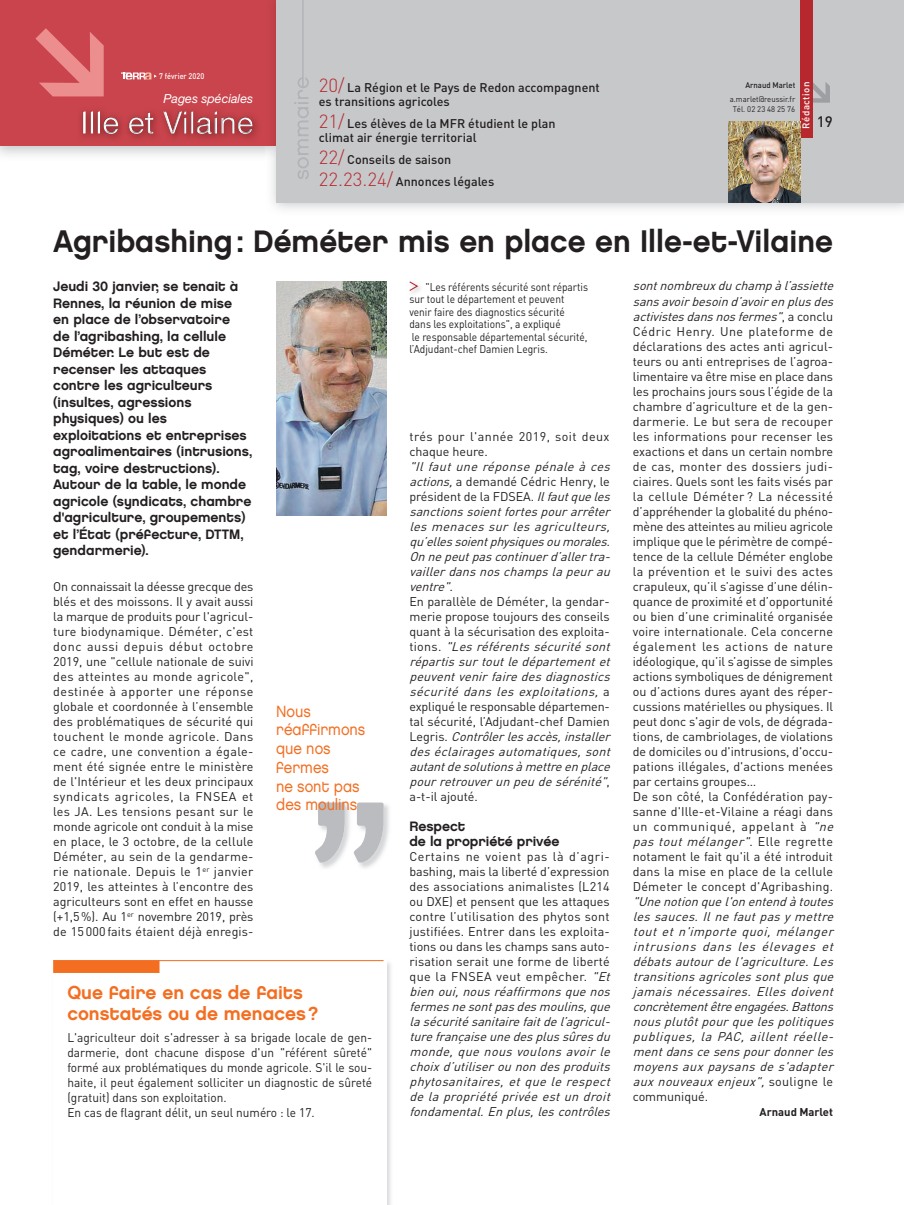
<style>
.page{position:relative;width:904px;height:1205px;background:#fff}
.page>*{position:absolute;margin:0;border:0;box-sizing:border-box;transform-origin:0 0}
.t1{font:31.25px "Chalet New York Nineteen Eighty";color:#231f20}
.t2{font:18.75px/21.2px "Chalet New York Nineteen Eighty";color:#f36e21}
.t3{font:16.25px/18.8px "Chalet London Nineteen Eighty";color:#f36e21;scale:.9 1}
.t4{font:500 15px "DIN";color:#231f20}
.t5{font:13.75px/16.5px "Chalet New York Nineteen Eighty";color:#231f20}
.t6{font:12.5px/15px "DIN";color:#231f20;text-align:justify}
.t7{font:italic 12.5px/15px "DIN";color:#231f20}
.t8{font:12.5px/15px "DIN";color:#231f20;scale:.95 1}
.t9{font:500 12.5px/13.8px "DIN";color:#231f20}
.t10{font:12.5px/15px "DIN";letter-spacing:.035em;color:#231f20}
.t11{font:italic 12.5px "Helvetica Neue";color:#fff}
.t12{font:11.25px/12.5px "DIN";color:#231f20;scale:.9 1}
.t13{font:700 11.25px "DIN";color:#231f20}
.t14{font:500 9.75px "DIN";letter-spacing:.05em;color:#fff}
.t15{font:8.12px/10px "DIN";color:#231f20;text-align:center;scale:.95 1}
.t16{font:500 8.12px "DIN";color:#231f20;scale:.95 1}
.t17{font:500 8.12px "DIN";color:#fff;scale:.9 1}
.s1{font-weight:300;font-size:18.75px;color:#b7282e}
.s2{font-style:italic}
.s3{font-style:normal}
</style>
<div class="page">
<img style="left:0;top:145px;width:276px;height:16px">
<div style="left:0;top:0;width:276px;height:145px;background:#c9444c"></div>
<img style="left:272px;top:161px;width:632px;height:49px">
<div style="left:276px;top:0;width:628px;height:202px;background:#c7c8ca"></div>
<svg style="left:122px;top:73px;width:35px;height:6px"></svg>
<svg style="left:35px;top:28px;width:69px;height:68px"></svg>
<svg style="left:812px;top:81px;width:18px;height:22px"></svg>
<div style="left:800px;top:0;width:12px;height:138px;background:#b7282e"></div>
<img style="left:728px;top:122px;width:72px;height:80px">
<svg style="left:294px;top:0;width:15px;height:179px"></svg>
<img style="left:81px;top:111px;width:176px;height:28px">
<img style="left:83px;top:111px;width:169px;height:23px">
<div style="left:53px;top:960px;width:106px;height:13px;background:#f36e21"></div>
<hr style="left:53px;top:960px;width:330px;height:1px;background:#f36e21">
<img style="left:276px;top:281px;width:110px;height:235px">
<img style="left:320px;top:803px;width:69px;height:65px">
<svg style="left:315px;top:802px;width:68px;height:61px"></svg>
<img style="left:411px;top:286px;width:10px;height:7px">
<svg style="left:409px;top:281px;width:10px;height:11px"></svg>
<p class="t17" style="left:159px;top:71px;width:52px">7 février 2020</p>
<p class="t11" style="left:163px;top:91px;width:91px">Pages spéciales</p>
<p class="t9" style="left:319px;top:81px;width:282px"><span class="s1">20/</span> La Région et le Pays de Redon accompagnent es transitions agricoles</p>
<p class="t9" style="left:319px;top:116px;width:238px"><span class="s1">21/</span> Les élèves de la MFR étudient le plan climat air énergie territorial</p>
<p class="t9" style="left:319px;top:148px;width:177px;line-height:22.1px"><span class="s1">22/</span> Conseils de saison<br><span class="s1">22.23.24/</span> Annonces légales</p>
<p class="t14" style="left:799px;top:129px;width:49px;rotate:-90deg">Rédaction</p>
<p class="t16" style="left:745px;top:80px;width:54px">Arnaud Marlet</p>
<p class="t15" style="left:729px;top:94px;width:70px">a.marlet@reussir.fr<br>Tél. 02 23 48 25 76</p>
<p class="t4" style="left:816px;top:112px;width:17px">19</p>
<h1 class="t1" style="left:53px;top:222px;width:781px">Agribashing : Déméter mis en place en Ille-et-Vilaine</h1>
<p class="t5" style="left:53px;top:278px;width:201px">Jeudi 30 janvier, se tenait à<br>Rennes, la réunion de mise<br>en place de l’observatoire<br>de l’agribashing, la cellule<br>Déméter. Le but est de recenser les attaques contre les agriculteurs (insultes, agressions physiques) ou les exploitations et entreprises agroalimentaires (intrusions, tag, voire destructions).<br>Autour de la table, le monde agricole (syndicats, chambre d'agriculture, groupements) et l’État (préfecture, DTTM, gendarmerie).</p>
<p class="t6" style="left:53px;top:578px;width:202px">On connaissait la déesse grecque des blés et des moissons. Il y avait aussi la marque de produits pour l'agricul&shy;ture biodynamique. Déméter, c'est donc aussi depuis début octobre 2019, une "cellule nationale de suivi des atteintes au monde agricole", destinée à apporter une réponse globale et coordonnée à l’ensemble des problématiques de sécurité qui touchent le monde agricole. Dans ce cadre, une convention a égale&shy;ment été signée entre le ministère de l'Intérieur et les deux principaux syndicats agricoles, la FNSEA et les JA. Les tensions pesant sur le monde agricole ont conduit à la mise en place, le 3 octobre, de la cellule Déméter, au sein de la gendarme&shy;rie nationale. Depuis le 1<sup>er</sup> janvier 2019, les atteintes à l’encontre des agriculteurs sont en effet en hausse (+1,5 %). Au 1<sup>er</sup> novembre 2019, près de 15 000 faits étaient déjà enregis-</p>
<p class="t6" style="left:632px;top:278px;width:206px;text-align:left"><span class="s2">sontnombreuxduchampàl’assiette sansavoirbesoind’avoirenplusdes activistesdansnosfermes"</span>, a c o n c l u Cédric Henry. Une plateforme de déclarations des actes anti agricul&shy;teurs ou anti entreprises de l’agroa&shy;limentaire va être mise en place dans les prochains jours sous l’égide de la chambre d’agriculture et de la gen&shy;darmerie. Le but sera de recouper les informations pour recenser les exactions et dans un certain nombre de cas, monter des dossiers judi&shy;ciaires. Quels sont les faits visés par la cellule Déméter ? La nécessité d’appréhender la globalité du phéno&shy;mène des atteintes au milieu agricole implique que le périmètre de compé&shy;tence de la cellule Déméter englobe la prévention et le suivi des actes crapuleux, qu’il s’agisse d’une délin&shy;quance de proximité et d’opportunité ou bien d’une criminalité organisée voire internationale. Cela concerne également les actions de nature idéologique, qu’il s’agisse de simples actions symboliques de dénigrement ou d’actions dures ayant des réper&shy;cussions matérielles ou physiques. Il peut donc s'agir de vols, de dégrada&shy;tions, de cambriolages, de violations de domiciles ou d'intrusions, d'occu&shy;pations illégales, d'actions menées par certains groupes…<br>De son côté, la Confédération pay&shy;sanne d'Ille-et-Vilaine a réagi dans un communiqué, appelant à <span class="s2">"ne pas tout mélanger"</span>. E l l e re g re t t e notament le fait qu'il a été introduit dans la mise en place de la cellule Démeter le concept d'Agribashing.</p>
<p class="t7" style="left:632px;top:893px;width:206px">"Unenotionquel'onentendàtoutes lessauces.Ilnefautpasymettre tout et n'importe quoi, mélanger intrusions dans les élevages et débatsautourdel'agriculture.Les transitionsagricolessontplusque jamais nécessaires. Elles doivent concrètementêtreengagées.Battons nousplutôtpourquelespolitiques publiques, la PAC, aillent réelle&shy;mentdanscesenspourdonnerles moyensauxpaysansde s'adapter auxnouveauxenjeux",<span class="s3">s o u l i g n e l e communiqué.</span></p>
<p class="t13" style="left:759px;top:1104px;width:75px">Arnaud Marlet</p>
<p class="t12" style="left:409px;top:280px;width:200px;text-indent:16px">"Les référents sécurité sont répartis sur tout le département et peuvent venir faire des diagnostics sécurité dans les exploitations", a expliqué<br>le responsable départemental sécurité, l’Adjudant-chef Damien Legris.</p>
<p class="t10" style="left:409px;top:428px;width:202px">trés pour l'année 2019, soit deux chaque heure.</p>
<p class="t7" style="left:409px;top:458px;width:206px">"Il faut une réponse pénale à ces actions,<span class="s3">a demandé Cédric Henry, le président de la FDSEA.</span> Ilfautqueles sanctionssoientfortespourarrêter lesmenacessurlesagriculteurs, qu’ellessoientphysiquesoumorales.<br>Onnepeutpascontinuerd’allertra&shy;vaillerdansnoschampslapeurau ventre".</p>
<p class="t7" style="left:409px;top:593px;width:206px"><span class="s3">En parallèle de Déméter, la gendar&shy;merie propose toujours des conseils quant à la sécurisation des exploita&shy;t i o n s .</span> "Lesréférentssécuritésont répartissurtoutledépartementet peuventvenirfairedesdiagnostics sécurité dans les exploitations, <span class="s3">a expliqué le responsable départemen&shy;tal sécurité, l’Adjudant-chef Damien L e g r i s .</span> Contrôlerlesaccès,installer deséclairagesautomatiques,sont autantdesolutionsàmettreenplace pourretrouverunpeudesérénité"<span class="s3">, a-t-il ajouté.</span></p>
<p class="t5" style="left:409px;top:818px;width:151px;line-height:15px">Respect<br>de la propriété privée</p>
<p class="t7" style="left:409px;top:848px;width:206px"><span class="s3">Certains ne voient pas là d’agri&shy;bashing, mais la liberté d’expression des associations animalistes (L214 ou DXE) et pensent que les attaques contre l’utilisation des phytos sont justifiées. Entrer dans les exploita&shy;tions ou dans les champs sans auto&shy;risation serait une forme de liberté que la FNSEA veut empêcher.</span> "Et bienoui,nousréaffirmonsquenos fermesnesontpasdesmoulins,que lasécuritésanitairefaitdel’agricul&shy;turefrançaiseunedesplussûresdu monde,que nousvoulonsavoirle choixd’utiliserounondesproduits phytosanitaires, et que le respect de la propriété privée estun droit fondamental.Enplus,lescontrôles</p>
<h3 class="t3" style="left:276px;top:701px;width:100px">Nous réaffirmons que nos fermes<br>ne sont pas des moulins</h3>
<h2 class="t2" style="left:67px;top:981px;width:253px">Que faire en cas de faits constatés ou de menaces ?</h2>
<p class="t8" style="left:67px;top:1030px;width:322px">L'agriculteur doit s'adresser à sa brigade locale de gen&shy;darmerie, dont chacune dispose d'un "référent sûreté" formé aux problématiques du monde agricole. S'il le sou&shy;haite, il peut également solliciter un diagnostic de sûreté (gratuit) dans son exploitation.<br>En cas de flagrant délit, un seul numéro : le 17.</p>
</div>
